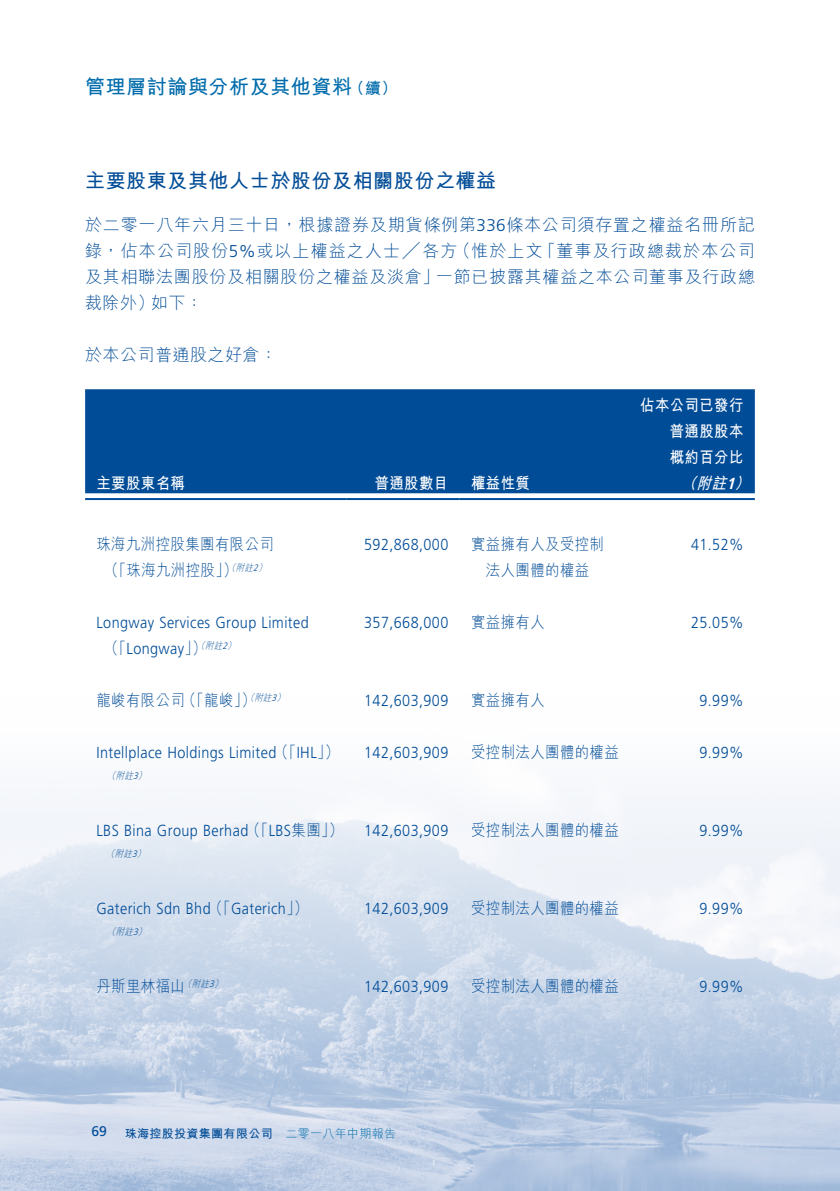
<style>
.page{position:relative;width:840px;height:1191px;background:#fff}
.page>*{position:absolute;margin:0;border:0;box-sizing:border-box;transform-origin:0 0}
.t1{font:700 20px "M Hei HK";letter-spacing:.03em;color:#004c97}
.t2{font:700 20px "M Hei HK";letter-spacing:.03em;color:#006cac}
.t3{font:300 17px/26px "M Hei HK";letter-spacing:.045em;color:#004c97;text-align:justify}
.t4{font:300 16px/26px "Frutiger LT Std";letter-spacing:.03em;color:#004c97;scale:.9 1}
.t5{font:300 16px/26px "M Hei HK";letter-spacing:.03em;color:#004c97;text-align:center;scale:.9 1}
.t6{font:700 16px "M Hei HK";letter-spacing:.03em;color:#fff;scale:.9 1}
.t7{font:italic 700 16px "M Hei HK";color:#fff;scale:.9 1}
.t8{font:14px "Frutiger LT Std";color:#004c97}
.t9{font:700 12px "M Hei HK";letter-spacing:.03em;color:#004c97}
.t10{font:italic 300 9.4px "M Hei HK";color:#004c97;scale:.9 1}
.s1{font-size:16px}
.s2{font-family:"Frutiger LT Std"}
.s3{font-family:"M Hei HK"}
.s4{font-weight:300;color:#006cac}
</style>
<div class="page">
<img style="left:0;top:791px;width:839px;height:400px">
<div style="left:85px;top:389px;width:669px;height:104px;background:#004c97"></div>
<hr style="left:85px;top:498px;width:261px;height:2px;background:#004c97">
<hr style="left:346px;top:498px;width:113px;height:2px;background:#004c97">
<hr style="left:459px;top:498px;width:170px;height:2px;background:#004c97">
<hr style="left:629px;top:498px;width:125px;height:2px;background:#004c97">
<p class="t2" style="left:85px;top:73px;width:314px">管理層討論與分析及其他資料<span class="s1">（續）</span></p>
<p class="t1" style="left:85px;top:166px;width:412px">主要股東及其他人士於股份及相關股份之權益</p>
<p class="t3" style="left:85px;top:211px;width:671px">於二零一八年六月三十日，根據證券及期貨條例第<span class="s2">336</span>條本公司須存置之權益名冊所記錄，佔本公司股份<span class="s2">5%</span>或以上權益之人士╱各方（惟於上文「董事及行政總裁於本公司及其相聯法團股份及相關股份之權益及淡倉」一節已披露其權益之本公司董事及行政總裁除外）如下：</p>
<p class="t3" style="left:85px;top:341px;width:193px">於本公司普通股之好倉：</p>
<p class="t6" style="left:96px;top:472px;width:100px">主要股東名稱</p>
<p class="t6" style="left:374px;top:472px;width:83px">普通股數目</p>
<p class="t6" style="left:471px;top:472px;width:67px">權益性質</p>
<p class="t6" style="left:639px;top:394px;width:116px">佔本公司已發行</p>
<p class="t6" style="left:669px;top:420px;width:83px">普通股股本</p>
<p class="t6" style="left:669px;top:446px;width:83px">概約百分比</p>
<p class="t7" style="left:681px;top:472px;width:82px">（附註<span class="s2">1</span>）</p>
<p class="t5" style="left:96px;top:530px;width:198px">珠海九洲控股集團有限公司（「珠海九洲控股」）<sup>（附註</sup><sup>2</sup><sup>）</sup></p>
<p class="t4" style="left:364px;top:532px;width:95px">592,868,000</p>
<p class="t5" style="left:471px;top:530px;width:149px">實益擁有人及受控制法人團體的權益</p>
<p class="t4" style="left:690px;top:532px;width:60px">41.52%</p>
<p class="t4" style="left:104px;top:610px;width:229px;text-indent:-8px">Longway Services Group Limited<span class="s3">（「</span>Longway<span class="s3">」）</span><sup>（附註</sup><sup>2</sup><sup>）</sup></p>
<p class="t4" style="left:364px;top:610px;width:95px">357,668,000</p>
<p class="t5" style="left:471px;top:608px;width:83px">實益擁有人</p>
<p class="t4" style="left:690px;top:610px;width:60px">25.05%</p>
<p class="t5" style="left:96px;top:686px;width:214px">龍峻有限公司（「龍峻」）<sup>（附註</sup><sup>3</sup><sup>）</sup></p>
<p class="t4" style="left:364px;top:688px;width:95px">142,603,909</p>
<p class="t5" style="left:471px;top:686px;width:83px">實益擁有人</p>
<p class="t4" style="left:699px;top:688px;width:50px">9.99%</p>
<p class="t4" style="left:96px;top:740px;width:271px">Intellplace Holdings Limited <span class="s3">（「</span>IHL<span class="s3">」）</span></p>
<p class="t10" style="left:107px;top:768px;width:49px">（附註<span class="s2">3</span>）</p>
<p class="t4" style="left:364px;top:740px;width:95px">142,603,909</p>
<p class="t5" style="left:471px;top:738px;width:166px">受控制法人團體的權益</p>
<p class="t4" style="left:699px;top:740px;width:50px">9.99%</p>
<p class="t4" style="left:96px;top:818px;width:275px">LBS Bina Group Berhad <span class="s3">（「</span>LBS<span class="s3">集團」）</span></p>
<p class="t10" style="left:106px;top:846px;width:49px">（附註<span class="s2">3</span>）</p>
<p class="t4" style="left:96px;top:896px;width:237px">Gaterich Sdn Bhd <span class="s3">（「</span>Gaterich<span class="s3">」）</span></p>
<p class="t10" style="left:107px;top:924px;width:49px">（附註<span class="s2">3</span>）</p>
<p class="t4" style="left:364px;top:818px;width:95px">142,603,909</p>
<p class="t5" style="left:471px;top:816px;width:166px">受控制法人團體的權益</p>
<p class="t4" style="left:699px;top:818px;width:50px">9.99%</p>
<p class="t4" style="left:364px;top:896px;width:95px">142,603,909</p>
<p class="t5" style="left:471px;top:894px;width:166px">受控制法人團體的權益</p>
<p class="t4" style="left:699px;top:896px;width:50px">9.99%</p>
<p class="t5" style="left:96px;top:972px;width:145px">丹斯里林福山<sup>（附註</sup><sup>3</sup><sup>）</sup></p>
<p class="t4" style="left:364px;top:974px;width:95px">142,603,909</p>
<p class="t5" style="left:471px;top:972px;width:166px">受控制法人團體的權益</p>
<p class="t4" style="left:699px;top:974px;width:50px">9.99%</p>
<p class="t8" style="left:91px;top:1123px;width:17px">69</p>
<p class="t9" style="left:125px;top:1124px;width:272px">珠海控股投資集團有限公司 <span class="s4">二零一八年中期報告</span></p>
</div>
